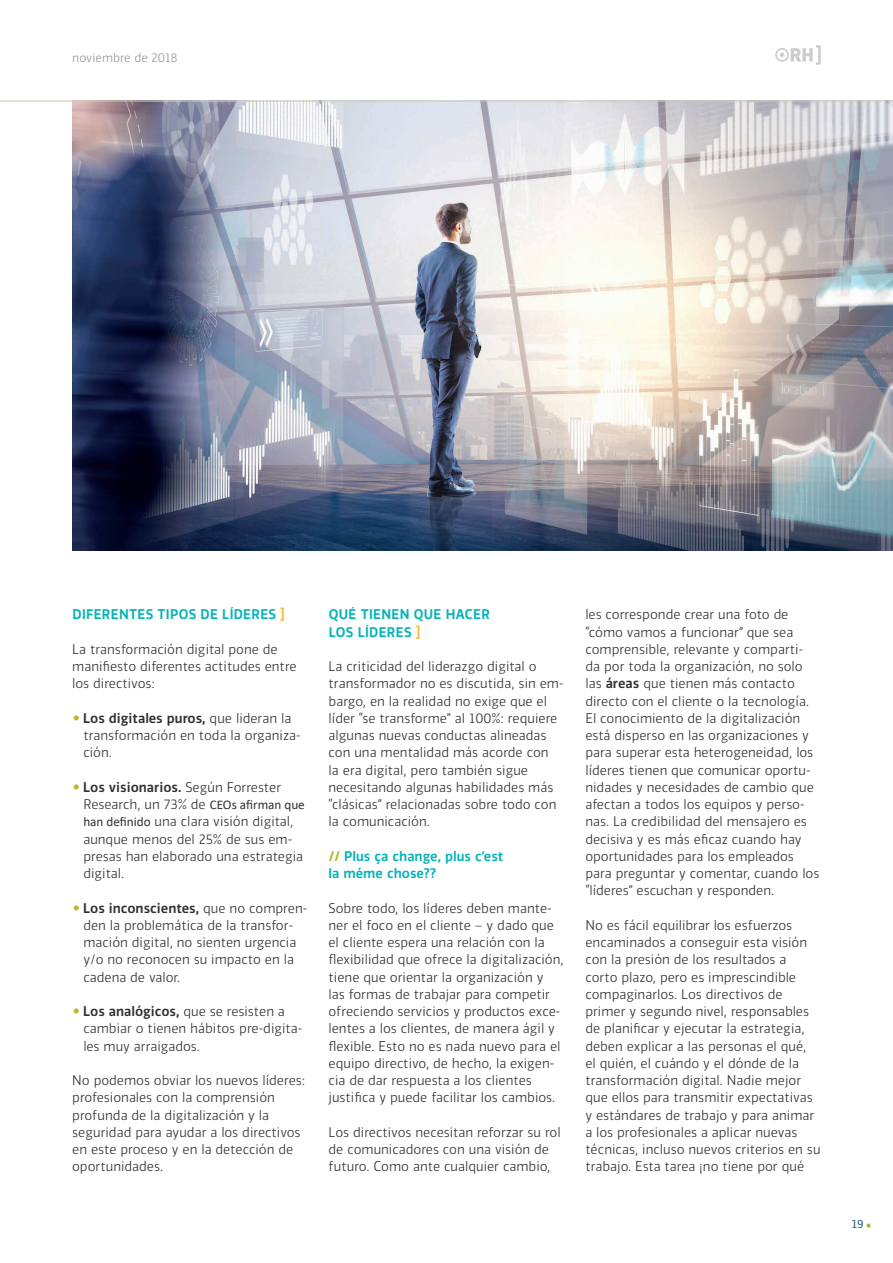
<style>
.page{position:relative;width:893px;height:1263px;background:#fff}
.page>*{position:absolute;margin:0;border:0;box-sizing:border-box;transform-origin:0 0}
.stl_base{font:300 13.2px/17.2px "Vinkel";color:#312f30}
.stl_base-2{font:500 13.2px/17.2px "Vinkel";letter-spacing:.02em;color:#00b3b8}
.stl_base-3{font:500 13.2px/17.2px "Vinkel";color:#00b3b8}
.t1{font:300 12px "Vinkel";color:#939598}
.t2{font:11.25px "Vinkel";color:#366480}
.s1{font-family:"Agency FB";font-weight:700;font-size:15px;color:#f8b826}
.s2{font-family:"Geogrotesque";font-weight:400;font-size:22.5px;color:#bcb531}
.s3{font-weight:500}
.s4{font-family:"Calibri";font-weight:400}
.s5{font-weight:700;color:#bcb531}
</style>
<div class="page">
<svg style="left:775px;top:45px;width:46px;height:20px"></svg>
<svg style="left:866px;top:1223px;width:5px;height:5px"></svg>
<img style="left:72px;top:102px;width:821px;height:448px">
<hr style="left:0;top:100px;width:893px;height:2px;background:#cdcaaf">
<p class="t1" style="left:72px;top:49px;width:107px">noviembre de 2018</p>
<p class="stl_base-2" style="left:73px;top:606px;width:214px">DIFERENTES TIPOS DE LÍDERES <span class="s1">]</span></p>
<p class="stl_base" style="left:72px;top:641px;width:226px">La transformación digital pone de manifiesto diferentes actitudes entre los directivos:</p>
<p class="stl_base" style="left:83px;top:710px;width:219px;text-indent:-11px"><span class="s2">¬</span> <span class="s3">Los digitales puros,</span> que lideran la transformación en toda la organiza&shy;ción.</p>
<p class="stl_base" style="left:83px;top:779px;width:223px;text-indent:-11px"><span class="s2">¬</span> <span class="s3">Los visionarios.</span> Según Forrester<br>Research, un 73% de <span class="s4">CEOs afirman que han definido</span> una clara visión digital, aunque menos del 25% de sus em&shy;presas han elaborado una estrategia digital.</p>
<p class="stl_base" style="left:83px;top:899px;width:225px;text-indent:-11px"><span class="s2">¬</span> <span class="s3">Los inconscientes,</span> que no compren&shy;den la problemática de la transfor&shy;mación digital, no sienten urgencia y/o no reconocen su impacto en la cadena de valor.</p>
<p class="stl_base" style="left:83px;top:1003px;width:220px;text-indent:-11px"><span class="s2">¬</span> <span class="s3">Los analógicos,</span> que se resisten a cambiar o tienen hábitos pre-digita&shy;les muy arraigados.</p>
<p class="stl_base" style="left:72px;top:1072px;width:234px">No podemos obviar los nuevos líderes: profesionales con la comprensión profunda de la digitalización y la seguridad para ayudar a los directivos en este proceso y en la detección de oportunidades.</p>
<p class="stl_base-2" style="left:329px;top:606px;width:163px">QUÉ TIENEN QUE HACER<br>LOS LÍDERES <span class="s1">]</span></p>
<p class="stl_base" style="left:329px;top:658px;width:236px">La criticidad del liderazgo digital o transformador no es discutida, sin em&shy;bargo, en la realidad no exige que el líder “se transforme” al 100%: requiere algunas nuevas conductas alineadas con una mentalidad más acorde con<br>la era digital, pero también sigue necesitando algunas habilidades más “clásicas” relacionadas sobre todo con la comunicación.</p>
<p class="stl_base-3" style="left:329px;top:848px;width:176px"><span class="s5">//</span> Plus ça change, plus c’est la méme chose??</p>
<p class="stl_base" style="left:329px;top:899px;width:237px">Sobre todo, los líderes deben mante&shy;ner el foco en el cliente – y dado que el cliente espera una relación con la flexibilidad que ofrece la digitalización, tiene que orientar la organización y<br>las formas de trabajar para competir ofreciendo servicios y productos exce&shy;lentes a los clientes, de manera ágil y flexible. Esto no es nada nuevo para el equipo directivo, de hecho, la exigen&shy;cia de dar respuesta a los clientes justifica y puede facilitar los cambios.</p>
<p class="stl_base" style="left:329px;top:1124px;width:234px">Los directivos necesitan reforzar su rol de comunicadores con una visión de futuro. Como ante cualquier cambio,</p>
<p class="stl_base" style="left:585px;top:606px;width:235px">les corresponde crear una foto de “cómo vamos a funcionar” que sea comprensible, relevante y comparti&shy;da por toda la organización, no solo las <span class="s3">áreas</span> que tienen más contacto directo con el cliente o la tecnología.<br>El conocimiento de la digitalización está disperso en las organizaciones y para superar esta heterogeneidad, los líderes tienen que comunicar oportu&shy;nidades y necesidades de cambio que afectan a todos los equipos y perso&shy;nas. La credibilidad del mensajero es decisiva y es más eficaz cuando hay oportunidades para los empleados para preguntar y comentar, cuando los “líderes” escuchan y responden.</p>
<p class="stl_base" style="left:585px;top:917px;width:237px">No es fácil equilibrar los esfuerzos encaminados a conseguir esta visión con la presión de los resultados a corto plazo, pero es imprescindible compaginarlos. Los directivos de primer y segundo nivel, responsables de planificar y ejecutar la estrategia, deben explicar a las personas el qué,<br>el quién, el cuándo y el dónde de la transformación digital. Nadie mejor que ellos para transmitir expectativas y estándares de trabajo y para animar a los profesionales a aplicar nuevas técnicas, incluso nuevos criterios en su trabajo. Esta tarea ¡no tiene por qué</p>
<p class="t2" style="left:852px;top:1216px;width:13px">19</p>
</div>
